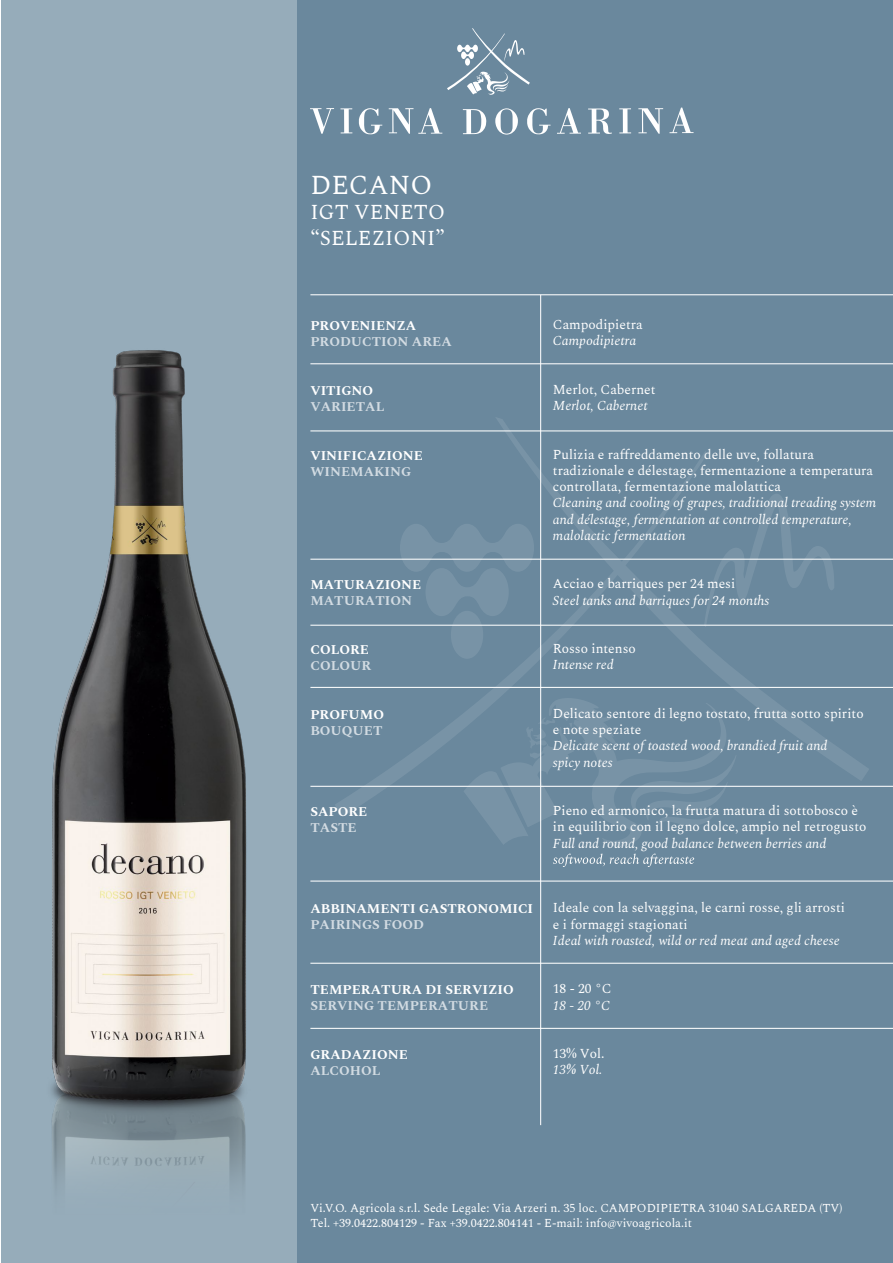
<style>
.page{position:relative;width:893px;height:1263px;background:#fff}
.page>*{position:absolute;margin:0;border:0;box-sizing:border-box;transform-origin:0 0}
.t1{font:27px "Spectral";color:#fff}
.t2{font:21px/25.2px "Spectral";color:#fff}
.t3{font:13.5px/16.2px "Spectral";color:#fff}
.t4{font:italic 13.5px/16.2px "Spectral";color:#fff}
.t5{font:700 13.5px "Spectral";color:#fff}
.t6{font:700 13.5px "Spectral";color:#d2dbe2}
.t7{font:12px/14.4px "Spectral";color:#fff}
</style>
<div class="page">
<div style="left:1px;top:0;width:298px;height:1263px;background:#96acba"></div>
<img style="left:51px;top:247px;width:247px;height:968px">
<div style="left:298px;top:0;width:595px;height:1263px;background:#6a889d"></div>
<svg style="left:483px;top:817px;width:229px;height:30px"></svg>
<svg style="left:335px;top:417px;width:534px;height:400px"></svg>
<hr style="left:310px;top:294px;width:583px;height:1px;background:#fff">
<hr style="left:310px;top:363px;width:583px;height:1px;background:#fff">
<hr style="left:310px;top:559px;width:583px;height:1px;background:#fff">
<hr style="left:310px;top:625px;width:583px;height:1px;background:#fff">
<hr style="left:310px;top:687px;width:583px;height:1px;background:#fff">
<hr style="left:310px;top:786px;width:583px;height:1px;background:#fff">
<hr style="left:310px;top:880px;width:583px;height:1px;background:#fff">
<hr style="left:310px;top:963px;width:583px;height:1px;background:#fff">
<hr style="left:310px;top:1028px;width:583px;height:1px;background:#fff">
<svg style="left:447px;top:28px;width:83px;height:67px"></svg>
<svg style="left:495px;top:108px;width:23px;height:27px"></svg>
<svg style="left:588px;top:108px;width:24px;height:26px"></svg>
<svg style="left:463px;top:109px;width:23px;height:25px"></svg>
<svg style="left:638px;top:108px;width:25px;height:26px"></svg>
<svg style="left:527px;top:108px;width:24px;height:27px"></svg>
<svg style="left:669px;top:108px;width:25px;height:25px"></svg>
<svg style="left:557px;top:108px;width:24px;height:26px"></svg>
<svg style="left:619px;top:108px;width:12px;height:25px"></svg>
<svg style="left:389px;top:108px;width:53px;height:26px"></svg>
<svg style="left:359px;top:108px;width:23px;height:27px"></svg>
<svg style="left:310px;top:108px;width:24px;height:26px"></svg>
<svg style="left:340px;top:108px;width:12px;height:25px"></svg>
<svg style="left:553px;top:854px;width:141px;height:13px"></svg>
<hr style="left:540px;top:295px;width:1px;height:830px;background:#fff">
<hr style="left:310px;top:430px;width:583px;height:1px;background:#fff">
<h1 class="t1" style="left:310px;top:166px;width:123px">DECANO</h1>
<h2 class="t2" style="left:310px;top:200px;width:136px">IGT VENETO “SELEZIONI”</h2>
<p class="t5" style="left:310px;top:316px;width:107px">PROVENIENZA</p>
<p class="t6" style="left:310px;top:332px;width:143px">PRODUCTION AREA</p>
<p class="t5" style="left:310px;top:380px;width:64px">VITIGNO</p>
<p class="t6" style="left:310px;top:397px;width:76px">VARIETAL</p>
<p class="t5" style="left:310px;top:445px;width:114px">VINIFICAZIONE</p>
<p class="t6" style="left:310px;top:461px;width:102px">WINEMAKING</p>
<p class="t5" style="left:310px;top:575px;width:112px">MATURAZIONE</p>
<p class="t6" style="left:310px;top:591px;width:103px">MATURATION</p>
<p class="t5" style="left:310px;top:640px;width:60px">COLORE</p>
<p class="t6" style="left:310px;top:656px;width:62px">COLOUR</p>
<p class="t5" style="left:310px;top:704px;width:75px">PROFUMO</p>
<p class="t6" style="left:310px;top:721px;width:74px">BOUQUET</p>
<p class="t5" style="left:310px;top:802px;width:59px">SAPORE</p>
<p class="t6" style="left:310px;top:818px;width:48px">TASTE</p>
<p class="t3" style="left:553px;top:317px;width:91px">Campodipietra</p>
<p class="t4" style="left:553px;top:333px;width:85px">Campodipietra</p>
<p class="t3" style="left:553px;top:382px;width:104px">Merlot, Cabernet</p>
<p class="t4" style="left:553px;top:398px;width:96px">Merlot, Cabernet</p>
<p class="t3" style="left:553px;top:446px;width:322px">Pulizia e raffreddamento delle uve, follatura tradizionale e délestage, fermentazione a temperatura controllata, fermentazione malolattica</p>
<p class="t4" style="left:553px;top:495px;width:325px">Cleaning and cooling of grapes, traditional treading system and délestage, fermentation at controlled temperature, malolactic fermentation</p>
<p class="t3" style="left:553px;top:576px;width:184px">Acciao e barriques per 24 mesi</p>
<p class="t4" style="left:553px;top:592px;width:218px">Steel tanks and barriques for 24 months</p>
<p class="t3" style="left:553px;top:641px;width:84px">Rosso intenso</p>
<p class="t4" style="left:553px;top:657px;width:63px">Intense red</p>
<p class="t3" style="left:553px;top:706px;width:312px">Delicato sentore di legno tostato, frutta sotto spirito e note speziate</p>
<p class="t4" style="left:553px;top:738px;width:276px">Delicate scent of toasted wood, brandied fruit and spicy notes</p>
<p class="t3" style="left:553px;top:803px;width:315px">Pieno ed armonico, la frutta matura di sottobosco è in equilibrio con il legno dolce, ampio nel retrogusto</p>
<p class="t4" style="left:553px;top:835px;width:275px">Full and round, good balance between berries and</p>
<p class="t5" style="left:310px;top:899px;width:224px">ABBINAMENTI GASTRONOMICI</p>
<p class="t6" style="left:310px;top:915px;width:115px">PAIRINGS FOOD</p>
<p class="t5" style="left:310px;top:980px;width:205px">TEMPERATURA DI SERVIZIO</p>
<p class="t6" style="left:310px;top:996px;width:179px">SERVING TEMPERATURE</p>
<p class="t5" style="left:310px;top:1045px;width:99px">GRADAZIONE</p>
<p class="t6" style="left:310px;top:1061px;width:72px">ALCOHOL</p>
<p class="t3" style="left:553px;top:900px;width:294px">Ideale con la selvaggina, le carni rosse, gli arrosti e i formaggi stagionati</p>
<p class="t4" style="left:553px;top:932px;width:288px">Ideal with roasted, wild or red meat and aged cheese</p>
<p class="t3" style="left:553px;top:981px;width:60px">18 - 20 °C</p>
<p class="t4" style="left:553px;top:997px;width:59px">18 - 20 °C</p>
<p class="t3" style="left:553px;top:1046px;width:53px">13% Vol.</p>
<p class="t4" style="left:553px;top:1062px;width:51px">13% Vol.</p>
<p class="t7" style="left:310px;top:1201px;width:533px">Vi.V.O. Agricola s.r.l. Sede Legale: Via Arzeri n. 35 loc. CAMPODIPIETRA 31040 SALGAREDA (TV)<br>Tel. +39.0422.804129 - Fax +39.0422.804141 - E-mail: info@vivoagricola.it</p>
</div>
